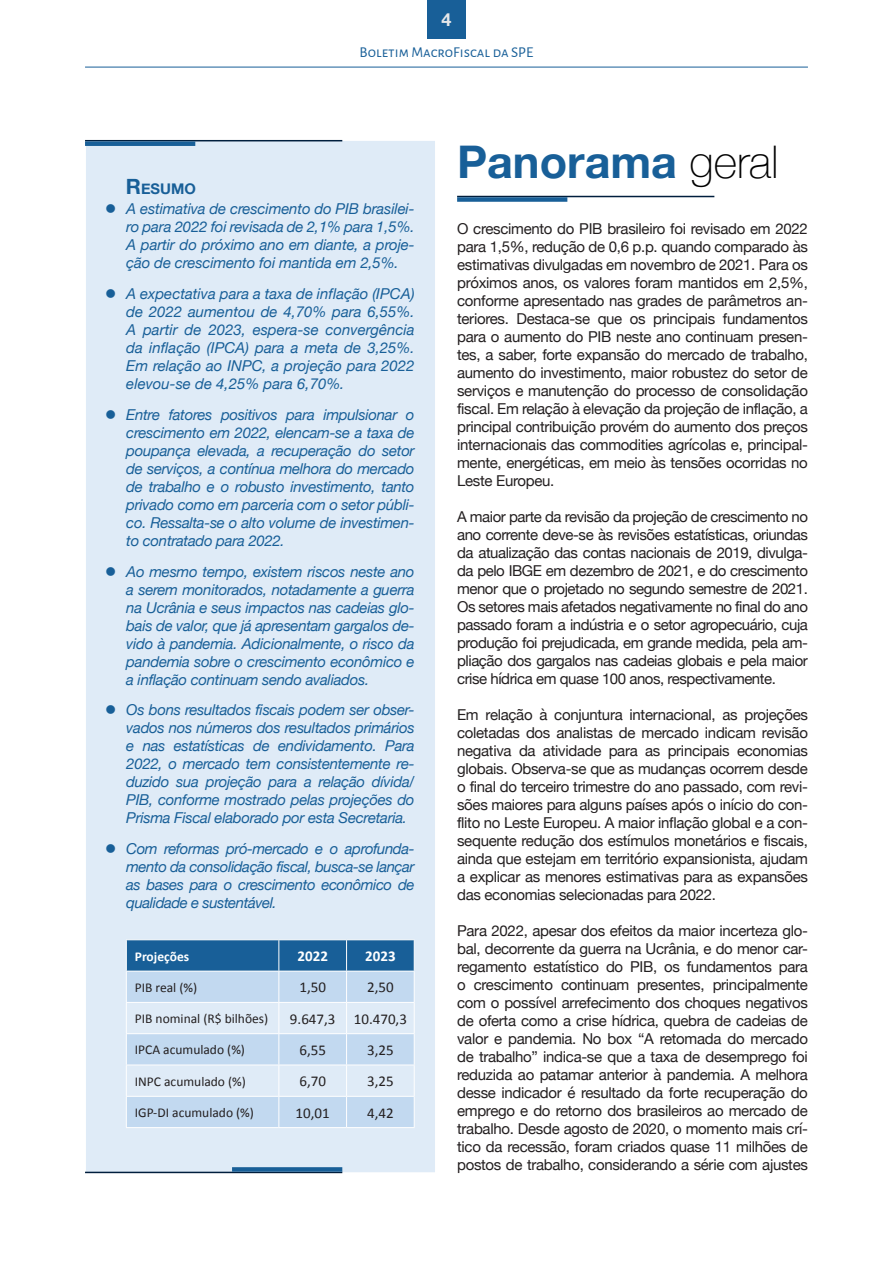
<style>
.page{position:relative;width:893px;height:1263px;background:#fff}
.page>*{position:absolute;margin:0;border:0;box-sizing:border-box;transform-origin:0 0}
.t1{font:700 45px "Helvetica Neue";color:#185f98}
.t2{font:700 18px "Helvetica Neue";color:#e6e7e9}
.t3{font:15px/18px "Helvetica Neue";letter-spacing:-.02em;color:#231f20;text-align:justify}
.t4{font:italic 15px/18px "Helvetica Neue";letter-spacing:-.02em;color:#185f98;text-align:justify}
.t5{font:15px "Calibri";color:#231f20}
.t6{font:15px "Alegreya Sans SC";color:#185f98}
.t7{font:700 15px "Calibri";color:#fff}
.Subtítulos__Novo{font:700 14.7px "Helvetica Neue";color:#185f98}
.t8{font:13.5px "Calibri";color:#231f20}
.t9{font:700 13.5px "Calibri";color:#fff}
.s1{font-size:21px}
.s2{font-weight:100;color:#000}
</style>
<div class="page">
<div style="left:427px;top:0;width:39px;height:39px;background:#185f98"></div>
<hr style="left:85px;top:67px;width:723px;height:1px;background:#185f98">
<div style="left:85px;top:140px;width:351px;height:1033px;background:#dfebf7;border:1px solid #fff"></div>
<hr style="left:457px;top:196px;width:257px;height:1px;background:#001e3d">
<div style="left:457px;top:197px;width:110px;height:5px;background:#185f98"></div>
<hr style="left:85px;top:140px;width:257px;height:1px;background:#001e3d">
<div style="left:85px;top:141px;width:110px;height:5px;background:#185f98"></div>
<hr style="left:85px;top:1172px;width:257px;height:1px;background:#001e3d">
<div style="left:232px;top:1167px;width:110px;height:5px;background:#185f98"></div>
<svg style="left:127px;top:940px;width:287px;height:187px"></svg>
<hr style="left:126px;top:939px;width:153px;height:1px;background:#fff">
<hr style="left:126px;top:940px;width:1px;height:31px;background:#fff">
<hr style="left:279px;top:939px;width:68px;height:1px;background:#fff">
<hr style="left:278px;top:940px;width:1px;height:31px;background:#fff">
<hr style="left:347px;top:939px;width:68px;height:1px;background:#fff">
<hr style="left:346px;top:940px;width:1px;height:31px;background:#fff">
<hr style="left:414px;top:940px;width:1px;height:31px;background:#fff">
<hr style="left:126px;top:971px;width:153px;height:1px;background:#fff">
<hr style="left:126px;top:971px;width:1px;height:31px;background:#fff">
<hr style="left:279px;top:971px;width:68px;height:1px;background:#fff">
<hr style="left:278px;top:971px;width:1px;height:31px;background:#fff">
<hr style="left:347px;top:971px;width:68px;height:1px;background:#fff">
<hr style="left:346px;top:971px;width:1px;height:31px;background:#fff">
<hr style="left:414px;top:971px;width:1px;height:31px;background:#fff">
<hr style="left:126px;top:1002px;width:153px;height:1px;background:#fff">
<hr style="left:126px;top:1003px;width:1px;height:30px;background:#fff">
<hr style="left:279px;top:1002px;width:68px;height:1px;background:#fff">
<hr style="left:278px;top:1003px;width:1px;height:30px;background:#fff">
<hr style="left:347px;top:1002px;width:68px;height:1px;background:#fff">
<hr style="left:346px;top:1003px;width:1px;height:30px;background:#fff">
<hr style="left:414px;top:1003px;width:1px;height:30px;background:#fff">
<hr style="left:126px;top:1033px;width:153px;height:1px;background:#fff">
<hr style="left:126px;top:1034px;width:1px;height:30px;background:#fff">
<hr style="left:279px;top:1033px;width:68px;height:1px;background:#fff">
<hr style="left:278px;top:1034px;width:1px;height:30px;background:#fff">
<hr style="left:347px;top:1033px;width:68px;height:1px;background:#fff">
<hr style="left:346px;top:1034px;width:1px;height:30px;background:#fff">
<hr style="left:414px;top:1034px;width:1px;height:30px;background:#fff">
<hr style="left:126px;top:1064px;width:153px;height:1px;background:#fff">
<hr style="left:126px;top:1065px;width:1px;height:31px;background:#fff">
<hr style="left:279px;top:1064px;width:68px;height:1px;background:#fff">
<hr style="left:278px;top:1065px;width:1px;height:31px;background:#fff">
<hr style="left:347px;top:1064px;width:68px;height:1px;background:#fff">
<hr style="left:346px;top:1065px;width:1px;height:31px;background:#fff">
<hr style="left:414px;top:1065px;width:1px;height:31px;background:#fff">
<hr style="left:126px;top:1096px;width:153px;height:1px;background:#fff">
<hr style="left:126px;top:1097px;width:1px;height:30px;background:#fff">
<hr style="left:126px;top:1127px;width:153px;height:1px;background:#fff">
<hr style="left:279px;top:1096px;width:68px;height:1px;background:#fff">
<hr style="left:278px;top:1097px;width:1px;height:30px;background:#fff">
<hr style="left:279px;top:1127px;width:68px;height:1px;background:#fff">
<hr style="left:347px;top:1096px;width:68px;height:1px;background:#fff">
<hr style="left:346px;top:1097px;width:1px;height:30px;background:#fff">
<hr style="left:347px;top:1127px;width:68px;height:1px;background:#fff">
<hr style="left:414px;top:1097px;width:1px;height:30px;background:#fff">
<p class="Subtítulos__Novo" style="left:126px;top:177px;width:71px"><span class="s1">R</span>ESUMO</p>
<p class="t2" style="left:441px;top:5px;width:12px">4</p>
<p class="t6" style="left:360px;top:42px;width:175px">Boletim MacroFiscal da SPE</p>
<p class="t1" style="left:457px;top:127px;width:323px">Panorama <span class="s2">geral</span></p>
<p class="t4" style="left:126px;top:201px;width:290px;text-indent:-21px">● A estimativa de crescimento do PIB brasilei&shy;ro para 2022 foi revisada de 2,1% para 1,5%.<br>A partir do próximo ano em diante, a proje&shy;ção de crescimento foi mantida em 2,5%.</p>
<p class="t4" style="left:126px;top:286px;width:290px;text-indent:-21px">● A expectativa para a taxa de inflação (IPCA) de 2022 aumentou de 4,70% para 6,55%.<br>A partir de 2023, espera-se convergência da inflação (IPCA) para a meta de 3,25%.<br>Em relação ao INPC, a projeção para 2022 elevou-se de 4,25% para 6,70%.</p>
<p class="t4" style="left:126px;top:406px;width:290px;text-indent:-21px">● Entre fatores positivos para impulsionar o crescimento em 2022, elencam-se a taxa de poupança elevada, a recuperação do setor de serviços, a contínua melhora do mercado de trabalho e o robusto investimento, tanto privado como em parceria com o setor públi&shy;co. Ressalta-se o alto volume de investimen&shy;to contratado para 2022.</p>
<p class="t4" style="left:126px;top:563px;width:290px;text-indent:-21px">● Ao mesmo tempo, existem riscos neste ano a serem monitorados, notadamente a guerra na Ucrânia e seus impactos nas cadeias glo&shy;bais de valor, que já apresentam gargalos de&shy;vido à pandemia. Adicionalmente, o risco da pandemia sobre o crescimento econômico e a inflação continuam sendo avaliados.</p>
<p class="t4" style="left:126px;top:702px;width:290px;text-indent:-21px">● Os bons resultados fiscais podem ser obser&shy;vados nos números dos resultados primários e nas estatísticas de endividamento. Para 2022, o mercado tem consistentemente re&shy;duzido sua projeção para a relação dívida/ PIB, conforme mostrado pelas projeções do Prisma Fiscal elaborado por esta Secretaria.</p>
<p class="t4" style="left:126px;top:841px;width:290px;text-indent:-21px">● Com reformas pró-mercado e o aprofunda&shy;mento da consolidação fiscal, busca-se lançar as bases para o crescimento econômico de qualidade e sustentável.</p>
<p class="t9" style="left:135px;top:946px;width:56px">Projeções</p>
<p class="t7" style="left:297px;top:945px;width:32px">2022</p>
<p class="t7" style="left:365px;top:945px;width:32px">2023</p>
<p class="t8" style="left:135px;top:979px;width:64px">PIB real (%)</p>
<p class="t5" style="left:299px;top:978px;width:28px">1,50</p>
<p class="t5" style="left:367px;top:978px;width:28px">2,50</p>
<p class="t8" style="left:135px;top:1010px;width:135px">PIB nominal (R$ bilhões)</p>
<p class="t5" style="left:290px;top:1009px;width:47px">9.647,3</p>
<p class="t5" style="left:354px;top:1009px;width:55px">10.470,3</p>
<p class="t8" style="left:135px;top:1041px;width:112px">IPCA acumulado (%)</p>
<p class="t5" style="left:299px;top:1041px;width:28px">6,55</p>
<p class="t5" style="left:367px;top:1041px;width:28px">3,25</p>
<p class="t8" style="left:135px;top:1073px;width:113px">INPC acumulado (%)</p>
<p class="t5" style="left:299px;top:1072px;width:28px">6,70</p>
<p class="t5" style="left:367px;top:1072px;width:28px">3,25</p>
<p class="t8" style="left:135px;top:1104px;width:121px">IGP-DI acumulado (%)</p>
<p class="t5" style="left:296px;top:1103px;width:36px">10,01</p>
<p class="t5" style="left:367px;top:1103px;width:28px">4,42</p>
<p class="t3" style="left:457px;top:221px;width:352px">O crescimento do PIB brasileiro foi revisado em 2022 para 1,5%, redução de 0,6 p.p. quando comparado às estimativas divulgadas em novembro de 2021. Para os próximos anos, os valores foram mantidos em 2,5%, conforme apresentado nas grades de parâmetros an&shy;teriores. Destaca-se que os principais fundamentos para o aumento do PIB neste ano continuam presen&shy;tes, a saber, forte expansão do mercado de trabalho, aumento do investimento, maior robustez do setor de serviços e manutenção do processo de consolidação fiscal. Em relação à elevação da projeção de inflação, a principal contribuição provém do aumento dos preços internacionais das commodities agrícolas e, principal&shy;mente, energéticas, em meio às tensões ocorridas no Leste Europeu.</p>
<p class="t3" style="left:457px;top:509px;width:352px">A maior parte da revisão da projeção de crescimento no ano corrente deve-se às revisões estatísticas, oriundas da atualização das contas nacionais de 2019, divulga&shy;da pelo IBGE em dezembro de 2021, e do crescimento menor que o projetado no segundo semestre de 2021.<br>Os setores mais afetados negativamente no final do ano passado foram a indústria e o setor agropecuário, cuja produção foi prejudicada, em grande medida, pela am&shy;pliação dos gargalos nas cadeias globais e pela maior crise hídrica em quase 100 anos, respectivamente.</p>
<p class="t3" style="left:457px;top:707px;width:352px">Em relação à conjuntura internacional, as projeções coletadas dos analistas de mercado indicam revisão negativa da atividade para as principais economias globais. Observa-se que as mudanças ocorrem desde o final do terceiro trimestre do ano passado, com revi&shy;sões maiores para alguns países após o início do con&shy;flito no Leste Europeu. A maior inflação global e a con&shy;sequente redução dos estímulos monetários e fiscais, ainda que estejam em território expansionista, ajudam a explicar as menores estimativas para as expansões das economias selecionadas para 2022.</p>
<p class="t3" style="left:457px;top:923px;width:352px">Para 2022, apesar dos efeitos da maior incerteza glo&shy;bal, decorrente da guerra na Ucrânia, e do menor car&shy;regamento estatístico do PIB, os fundamentos para o crescimento continuam presentes, principalmente com o possível arrefecimento dos choques negativos de oferta como a crise hídrica, quebra de cadeias de valor e pandemia. No box “A retomada do mercado de trabalho” indica-se que a taxa de desemprego foi reduzida ao patamar anterior à pandemia. A melhora desse indicador é resultado da forte recuperação do emprego e do retorno dos brasileiros ao mercado de trabalho. Desde agosto de 2020, o momento mais crí&shy;tico da recessão, foram criados quase 11 milhões de postos de trabalho, considerando a série com ajustes</p>
</div>
